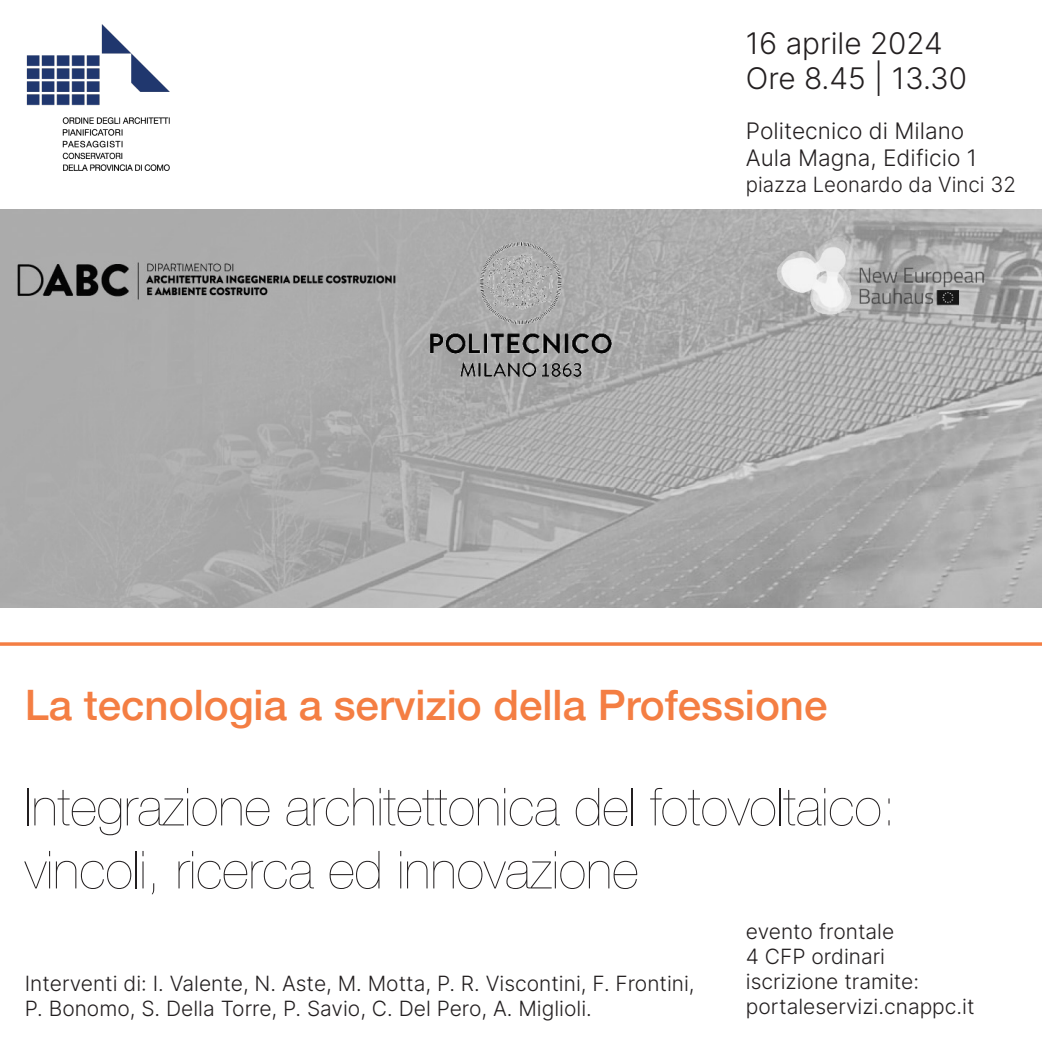
<style>
.page{position:relative;width:1042px;height:1042px;background:#fff}
.page>*{position:absolute;margin:0;border:0;box-sizing:border-box;transform-origin:0 0}
.t1{font:200 52.5px "Helvetica Neue";color:#231f20}
.t2{font:500 42px "Helvetica Neue";color:#f47e43}
.t3{font:300 29.75px "Inter";color:#231f20}
.t4{font:300 22.75px "Inter";color:#231f20}
.t5{font:300 21px/25.2px "Inter";color:#231f20}
</style>
<div class="page">
<img style="left:26px;top:25px;width:143px;height:146px">
<img style="left:0;top:210px;width:1042px;height:398px">
<svg style="left:0;top:642px;width:1042px;height:4px;background:#f58d5a"></svg>
<p class="t3" style="left:746px;top:21px;width:198px">16 aprile 2024</p>
<p class="t3" style="left:746px;top:57px;width:223px">Ore 8.45 | 13.30</p>
<p class="t4" style="left:746px;top:114px;width:220px">Politecnico di Milano</p>
<p class="t4" style="left:746px;top:142px;width:233px">Aula Magna, Edificio 1</p>
<p class="t5" style="left:746px;top:171px;width:272px">piazza Leonardo da Vinci 32</p>
<p class="t2" style="left:25px;top:671px;width:804px">La tecnologia a servizio della Professione</p>
<p class="t1" style="left:25px;top:766px;width:873px">Integrazione architettonica del fotovoltaico:</p>
<p class="t1" style="left:25px;top:829px;width:615px">vincoli, ricerca ed innovazione</p>
<p class="t5" style="left:25px;top:970px;width:671px">Interventi di: I. Valente, N. Aste, M. Motta, P. R. Viscontini, F. Frontini,<br>P. Bonomo, S. Della Torre, P. Savio, C. Del Pero, A. Miglioli.</p>
<p class="t5" style="left:746px;top:918px;width:150px">evento frontale</p>
<p class="t5" style="left:746px;top:943px;width:141px">4 CFP ordinari</p>
<p class="t5" style="left:746px;top:968px;width:175px">iscrizione tramite:</p>
<p class="t5" style="left:746px;top:993px;width:230px">portaleservizi.cnappc.it</p>
</div>
